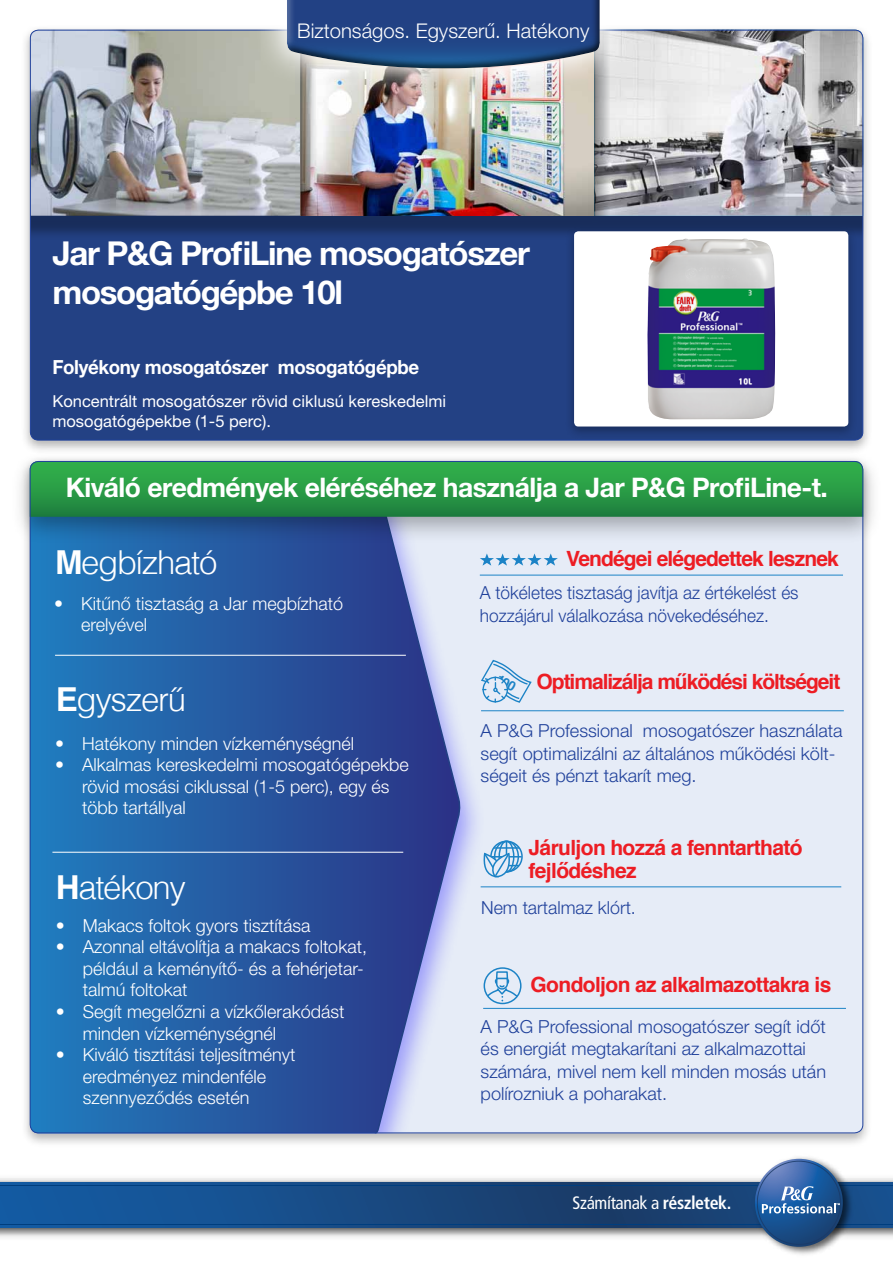
<style>
.page{position:relative;width:893px;height:1263px;background:#fff}
.page>*{position:absolute;margin:0;border:0;box-sizing:border-box;transform-origin:0 0}
.t1{font:700 33px/39px "Helvetica Neue LT Pro";letter-spacing:-.04em;color:#fff}
.t2{font:300 33px "Helvetica";letter-spacing:-.04em;color:#fff}
.t3{font:700 27px "Helvetica Neue LT Pro";letter-spacing:-.02em;color:#fff}
.t4{font:700 21px/22.5px "Helvetica";letter-spacing:-.03em;color:#ed1d24}
.t5{font:700 21px "Helvetica";letter-spacing:-.05em;color:#ed1d24}
.t6{font:300 20.25px "Helvetica Neue LT Pro";color:#fff}
.t7{font:700 19.5px "Helvetica Neue LT Pro";letter-spacing:-.02em;color:#fff;scale:.96 1}
.t8{font:300 18px/21.6px "Helvetica Neue LT Pro";color:#fff}
.t9{font:300 18px/22.5px "Helvetica Neue LT Pro";color:#20419b}
.t10{font:300 18px/22.5px "Helvetica Neue LT Pro";color:#20419b;scale:.96 1}
.t11{font:condensed 18px "Frutiger LT Com";letter-spacing:-.02em;color:#fff}
.t12{font:16.5px/19.8px "Helvetica Neue LT Pro";color:#fff}
.s1{font-weight:700}
</style>
<div class="page">
<div style="left:20px;top:24px;width:853px;height:431px;background:#000;opacity:.3"></div>
<div style="left:30px;top:30px;width:833px;height:410px;background:#234184;border-radius:8px"></div>
<div style="left:30px;top:30px;width:833px;height:210px;background:#000;opacity:.31"></div>
<img style="left:30px;top:30px;width:564px;height:186px">
<svg style="left:610px;top:30px;width:253px;height:186px;background:#b1b0b4"></svg>
<svg style="left:301px;top:99px;width:15px;height:117px;background:#9f9592"></svg>
<svg style="left:594px;top:99px;width:16px;height:117px;background:#95979a"></svg>
<div style="left:20px;top:456px;width:853px;height:691px;background:#000;opacity:.3"></div>
<div style="left:30px;top:461px;width:833px;height:672px;background:#e6ecf7;border-radius:9px"></div>
<div style="left:30px;top:471px;width:456px;height:662px;background:#3b35ff;opacity:.44"></div>
<svg style="left:30px;top:544px;width:431px;height:589px;background:#3566aa"></svg>
<div style="left:565px;top:227px;width:292px;height:213px;background:#000;opacity:.3"></div>
<div style="left:574px;top:231px;width:274px;height:195px;background:#fff;border-radius:4px"></div>
<img style="left:647px;top:238px;width:128px;height:181px">
<div style="left:11px;top:451px;width:871px;height:93px;background:#000;opacity:.3"></div>
<svg style="left:30px;top:461px;width:833px;height:56px;background:#289747"></svg>
<hr style="left:55px;top:655px;width:351px;height:1px;background:#fff">
<hr style="left:480px;top:575px;width:363px;height:1px;background:#1c83c6">
<svg style="left:480px;top:553px;width:78px;height:13px"></svg>
<hr style="left:481px;top:710px;width:363px;height:1px;background:#1c83c6">
<hr style="left:483px;top:1008px;width:363px;height:1px;background:#1c83c6">
<svg style="left:484px;top:968px;width:37px;height:35px"></svg>
<div style="left:484px;top:967px;width:37px;height:37px;border:2px solid #1c83c6;border-radius:50%"></div>
<svg style="left:0;top:1182px;width:893px;height:46px;background:#174a83"></svg>
<hr style="left:0;top:1185px;width:893px;height:1px;background:#003e7e">
<hr style="left:0;top:1224px;width:893px;height:1px;background:#003e7e">
<img style="left:751px;top:1157px;width:106px;height:98px">
<svg style="left:755px;top:1159px;width:88px;height:88px;background:#295895"></svg>
<svg style="left:762px;top:1185px;width:78px;height:28px;background:#517fb4"></svg>
<hr style="left:52px;top:852px;width:351px;height:1px;background:#fff">
<hr style="left:481px;top:886px;width:360px;height:1px;background:#1c83c6">
<div style="left:490px;top:840px;width:33px;height:32px;border:2px solid #1c83c6;border-radius:50%"></div>
<div style="left:494px;top:841px;width:25px;height:31px;border:2px solid #1c83c6;border-radius:50%"></div>
<div style="left:498px;top:841px;width:16px;height:31px;border:2px solid #1c83c6;border-radius:50%"></div>
<hr style="left:506px;top:841px;width:1px;height:31px;background:#1c83c6">
<hr style="left:491px;top:856px;width:31px;height:1px;background:#1c83c6">
<hr style="left:494px;top:847px;width:25px;height:2px;background:#1c83c6">
<svg style="left:481px;top:851px;width:38px;height:28px"></svg>
<img style="left:255px;top:24px;width:377px;height:75px">
<div style="left:286px;top:0;width:315px;height:69px;background:#000;opacity:.75"></div>
<svg style="left:480px;top:659px;width:52px;height:45px"></svg>
<p class="t6" style="left:297px;top:19px;width:294px">Biztonságos. Egyszerű. Hatékony</p>
<h1 class="t1" style="left:52px;top:233px;width:479px">Jar P&amp;G ProfiLine mosogatószer mosogatógépbe 10l</h1>
<p class="t7" style="left:52px;top:355px;width:384px">Folyékony mosogatószer mosogatógépbe</p>
<p class="t12" style="left:52px;top:391px;width:395px">Koncentrált mosogatószer rövid ciklusú kereskedelmi mosogatógépekbe (1-5 perc).</p>
<h2 class="t3" style="left:66px;top:471px;width:764px">Kiváló eredmények eléréséhez használja a Jar P&amp;G ProfiLine-t.</h2>
<h1 class="t2" style="left:55px;top:534px;width:164px"><span class="s1">M</span>egbízható</h1>
<p class="t8" style="left:81px;top:592px;width:264px;text-indent:-27px">• Kitűnő tisztaság a Jar megbízható erelyével</p>
<h1 class="t2" style="left:56px;top:671px;width:132px"><span class="s1">E</span>gyszerű</h1>
<p class="t8" style="left:55px;top:732px;width:301px">• Hatékony minden vízkeménységnél</p>
<p class="t8" style="left:82px;top:753px;width:328px;text-indent:-27px">• Alkalmas kereskedelmi mosogatógépekbe rövid mosási ciklussal (1-5 perc), egy és több tartállyal</p>
<h1 class="t2" style="left:56px;top:859px;width:132px"><span class="s1">H</span>atékony</h1>
<p class="t8" style="left:56px;top:914px;width:256px">• Makacs foltok gyors tisztítása</p>
<p class="t8" style="left:83px;top:935px;width:286px;text-indent:-27px">• Azonnal eltávolítja a makacs foltokat, például a keményítő- és a fehérjetar&shy;talmú foltokat</p>
<p class="t8" style="left:83px;top:1000px;width:263px;text-indent:-27px">• Segít megelőzni a vízkőlerakódást minden vízkeménységnél</p>
<p class="t8" style="left:83px;top:1043px;width:214px;text-indent:-27px">• Kiváló tisztítási teljesítményt eredményez mindenféle szennyeződés esetén</p>
<p class="t4" style="left:566px;top:548px;width:274px">Vendégei elégedettek lesznek</p>
<p class="t10" style="left:480px;top:581px;width:334px">A tökéletes tisztaság javítja az értékelést és hozzájárul válalkozása növekedéséhez.</p>
<p class="t5" style="left:537px;top:665px;width:305px">Optimalizálja működési költségeit</p>
<p class="t9" style="left:481px;top:719px;width:364px">A P&amp;G Professional mosogatószer használata segít optimalizálni az általános működési költ&shy;ségeit és pénzt takarít meg.</p>
<p class="t4" style="left:529px;top:837px;width:276px">Járuljon hozzá a fenntartható fejlődéshez</p>
<p class="t9" style="left:481px;top:896px;width:156px">Nem tartalmaz klórt.</p>
<p class="t4" style="left:531px;top:974px;width:302px">Gondoljon az alkalmazottakra is</p>
<p class="t9" style="left:481px;top:1014px;width:347px">A P&amp;G Professional mosogatószer segít időt és energiát megtakarítani az alkalmazottai számára, mivel nem kell minden mosás után polírozniuk a poharakat.</p>
<p class="t11" style="left:572px;top:1192px;width:160px">Számítanak a <span class="s1">részletek.</span></p>
</div>
